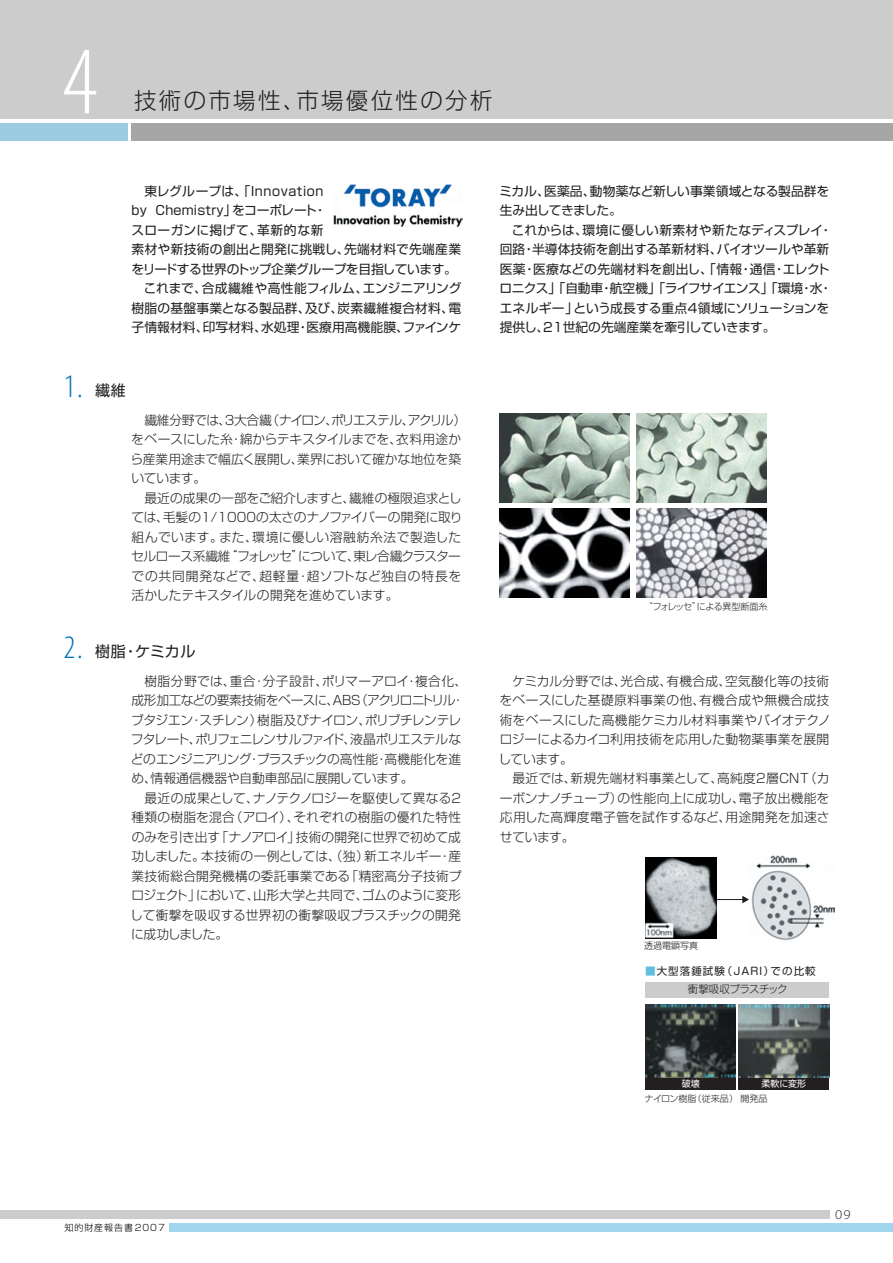
<style>
.page{position:relative;width:893px;height:1263px;background:#fff}
.page>*{position:absolute;margin:0;border:0;box-sizing:border-box;transform-origin:0 0}
.t1{font:97.65px "Myriad MM 215 300";color:#fff}
.t2{font:33px "Myriad MM 215 300";color:#0072bc}
.t3{font:300 22.5px "Shin Go";letter-spacing:.1em;color:#231f20}
.t4{font:15px "Shin Go";letter-spacing:.02em;color:#231f20}
.t5{font:13.5px "Myriad MM 215 700";color:#231f20}
.t6{font:300 12.75px/19.5px "Shin Go";letter-spacing:-.015em;color:#231f20;text-align:justify}
.t7{font:12.75px/19.5px "Shin Go";color:#231f20}
.t8{font:12.75px "Shin Go";letter-spacing:-.04em;color:#231f20}
.t9{font:12.75px "Shin Go";letter-spacing:.025em;color:#231f20}
.t10{font:12.75px "Shin Go";letter-spacing:.045em;color:#231f20}
.t11{font:12.75px "Shin Go";letter-spacing:.04em;color:#231f20}
.t12{font:10.5px "Shin Go";letter-spacing:.1em;color:#231f20}
.t13{font:300 10.5px "Shin Go";letter-spacing:-.045em;color:#231f20}
.t14{font:300 9px "Shin Go";color:#231f20}
.t15{font:300 9px "Shin Go";letter-spacing:-.055em;color:#231f20}
.t16{font:300 9px "Shin Go";letter-spacing:.1em;color:#000}
.t17{font:9px "Shin Go";color:#fff}
.s1{font-family:"Shin Go";font-size:15px;color:#231f20}
.s2{font-family:"Myriad MM 215 300";font-size:33px;color:#0072bc}
.s3{color:#62bde0}
</style>
<div class="page">
<img style="left:751px;top:856px;width:83px;height:85px">
<div style="left:645px;top:1078px;width:91px;height:12px;background:#231f20"></div>
<div style="left:645px;top:982px;width:184px;height:15px;background:#ccc"></div>
<div style="left:738px;top:1078px;width:91px;height:12px;background:#231f20"></div>
<div style="left:0;top:0;width:892px;height:119px;background:#ccc"></div>
<div style="left:0;top:123px;width:127px;height:17px;background:#9bcce3"></div>
<div style="left:132px;top:123px;width:760px;height:17px;background:#a6a6a6"></div>
<div style="left:0;top:1210px;width:829px;height:9px;background:#ccc"></div>
<div style="left:170px;top:1223px;width:722px;height:9px;background:#a1d6ee"></div>
<hr style="left:695px;top:899px;width:48px;height:1px;background:#231f20">
<svg style="left:742px;top:896px;width:7px;height:7px"></svg>
<img style="left:500px;top:413px;width:130px;height:89px">
<img style="left:636px;top:413px;width:130px;height:89px">
<img style="left:500px;top:509px;width:130px;height:89px">
<img style="left:636px;top:509px;width:130px;height:89px">
<img style="left:645px;top:857px;width:71px;height:81px">
<img style="left:645px;top:1005px;width:91px;height:73px">
<img style="left:738px;top:1005px;width:91px;height:73px">
<img style="left:333px;top:184px;width:129px;height:43px">
<h1 class="t1" style="left:62px;top:43px;width:37px">4</h1>
<h3 class="t3" style="left:134px;top:92px;width:360px">技術の市場性、市場優位性の分析</h3>
<p class="t10" style="left:144px;top:186px;width:181px">東レグループは、「Innovation</p>
<p class="t7" style="left:132px;top:202px;width:196px">by Chemistry」をコーポレート・</p>
<p class="t11" style="left:131px;top:225px;width:194px">スローガンに掲げて、革新的な新</p>
<p class="t9" style="left:132px;top:245px;width:331px">素材や新技術の創出と開発に挑戦し、先端材料で先端産業</p>
<p class="t8" style="left:131px;top:264px;width:327px">をリードする世界のトップ企業グループを目指しています。</p>
<p class="t7" style="left:144px;top:280px;width:319px">これまで、合成繊維や高性能フィルム、エンジニアリング</p>
<p class="t7" style="left:132px;top:300px;width:331px">樹脂の基盤事業となる製品群、及び、炭素繊維複合材料、電</p>
<p class="t7" style="left:132px;top:319px;width:331px">子情報材料、印写材料、水処理・医療用高機能膜、ファインケ</p>
<h2 class="t2" style="left:64px;top:374px;width:64px">1. <span class="s1">繊維</span></h2>
<p class="t6" style="left:130px;top:412px;width:337px;text-align:left;text-indent:14px">繊維分野では、3大合繊（ナイロン、ポリエステル、アクリル）をベースにした糸・綿からテキスタイルまでを、衣料用途から産業用途まで幅広く展開し、業界において確かな地位を築いています。</p>
<p class="t6" style="left:131px;top:490px;width:332px;text-indent:13px">最近の成果の一部をご紹介しますと、繊維の極限追求としては、毛髪の1/1000の太さのナノファイバーの開発に取り組んでいます。また、環境に優しい溶融紡糸法で製造したセルロース系繊維“フォレッセ”について、東レ合繊クラスターでの共同開発などで、超軽量・超ソフトなど独自の特長を活かしたテキスタイルの開発を進めています。</p>
<p class="t4" style="left:64px;top:645px;width:133px"><span class="s2">2.</span> 樹脂・ケミカル</p>
<p class="t6" style="left:131px;top:673px;width:338px;text-align:left;text-indent:13px">樹脂分野では、重合・分子設計、ポリマーアロイ・複合化、成形加工などの要素技術をベースに、ＡＢＳ（アクリロニトリル・ブタジエン・スチレン）樹脂及びナイロン、ポリブチレンテレフタレート、ポリフェニレンサルファイド、液晶ポリエステルなどのエンジニアリング・プラスチックの高性能・高機能化を進め、情報通信機器や自動車部品に展開しています。</p>
<p class="t6" style="left:130px;top:790px;width:332px;text-indent:14px">最近の成果として、ナノテクノロジーを駆使して異なる2種類の樹脂を混合（アロイ）、それぞれの樹脂の優れた特性のみを引き出す「ナノアロイ」技術の開発に世界で初めて成功しました。本技術の一例としては、（独）新エネルギー・産業技術総合開発機構の委託事業である「精密高分子技術プロジェクト」において、山形大学と共同で、ゴムのように変形して衝撃を吸収する世界初の衝撃吸収プラスチックの開発に成功しました。</p>
<p class="t7" style="left:499px;top:183px;width:331px">ミカル、医薬品、動物薬など新しい事業領域となる製品群を生み出してきました。</p>
<p class="t7" style="left:499px;top:222px;width:334px;text-indent:12px">これからは、環境に優しい新素材や新たなディスプレイ・回路・半導体技術を創出する革新材料、バイオツールや革新医薬・医療などの先端材料を創出し、「情報・通信・エレクトロニクス」「自動車・航空機」「ライフサイエンス」「環境・水・エネルギー」という成長する重点4領域にソリューションを提供し、21世紀の先端産業を牽引していきます。</p>
<p class="t15" style="left:644px;top:604px;width:125px">“フォレッセ”による異型断面糸</p>
<p class="t6" style="left:498px;top:673px;width:333px;text-indent:14px">ケミカル分野では、光合成、有機合成、空気酸化等の技術をベースにした基礎原料事業の他、有機合成や無機合成技術をベースにした高機能ケミカル材料事業やバイオテクノロジーによるカイコ利用技術を応用した動物薬事業を展開しています。</p>
<p class="t6" style="left:500px;top:770px;width:331px;text-indent:13px">最近では、新規先端材料事業として、高純度2層ＣＮＴ（カーボンナノチューブ）の性能向上に成功し、電子放出機能を応用した高輝度電子管を試作するなど、用途開発を加速させています。</p>
<p class="t14" style="left:644px;top:942px;width:56px">透過電顕写真</p>
<p class="t12" style="left:645px;top:967px;width:172px"><span class="s3">■</span>大型落錘試験（JARI）での比較</p>
<p class="t13" style="left:688px;top:986px;width:101px">衝撃吸収プラスチック</p>
<p class="t17" style="left:681px;top:1080px;width:20px">破壊</p>
<p class="t17" style="left:761px;top:1080px;width:46px">柔軟に変形</p>
<p class="t14" style="left:645px;top:1095px;width:124px">ナイロン樹脂（従来品）開発品</p>
<p class="t16" style="left:65px;top:1224px;width:102px">知的財産報告書2007</p>
<p class="t5" style="left:835px;top:1209px;width:17px">09</p>
</div>
